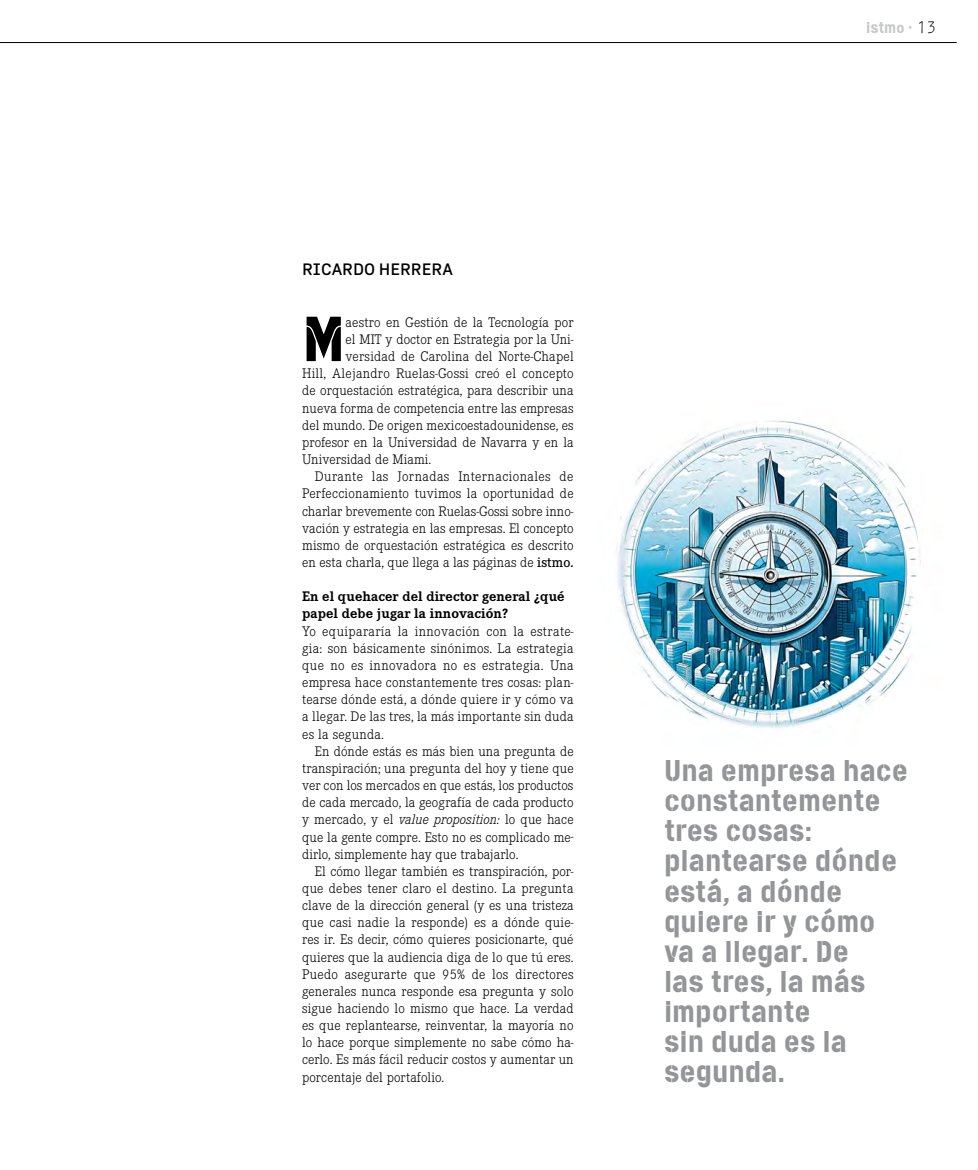
<style>
.page{position:relative;width:978px;height:1170px;background:#fff}
.page>*{position:absolute;margin:0;border:0;box-sizing:border-box;transform-origin:0 0}
.t1{font:63.45px "Cargo";color:#000}
.t2{font:30px/30px "Cargo";color:#939598}
.t3{font:500 16.5px "Zimmer";color:#000}
.t4{font:15.75px "Cargo";color:#c7c8ca}
.t5{font:300 14.4px/17.1px "Corporate E";letter-spacing:.005em;color:#000;text-align:justify}
.t6{font:700 14.4px/17.1px "Corporate E Pro";letter-spacing:.005em;color:#000}
.t7{font:300 14.4px "Corporate E";letter-spacing:.03em;color:#000}
.s1{font-size:15px}
.s2{font-family:"Zimmer";font-weight:500}
.s3{font-family:"Numbers Revenue";font-size:16.5px;color:#000}
.s4{font-weight:500}
.s5{font-style:italic}
</style>
<div class="page">
<hr style="left:0;top:42px;width:957px;height:1px;background:#000">
<img style="left:615px;top:420px;width:306px;height:308px">
<p class="t4" style="left:866px;top:18px;width:72px">istm<span class="s1">o</span> <span class="s2">•</span> <span class="s3">13</span></p>
<p class="t3" style="left:302px;top:259px;width:152px">RICARDO HERRERA</p>
<h1 class="t1" style="left:302px;top:297px;width:45px">M</h1>
<p class="t5" style="left:346px;top:313px;width:229px">aestro en Gestión de la Tecnología por</p>
<p class="t5" style="left:346px;top:330px;width:230px">el MIT y doctor en Estrategia por la Uni-</p>
<p class="t5" style="left:346px;top:347px;width:230px">versidad de Carolina del Norte-Chapel</p>
<p class="t5" style="left:302px;top:364px;width:273px">Hill, Alejandro Ruelas-Gossi creó el concepto</p>
<p class="t5" style="left:302px;top:381px;width:273px">de orquestación estratégica, para describir una</p>
<p class="t5" style="left:302px;top:398px;width:273px">nueva forma de competencia entre las empresas</p>
<p class="t5" style="left:302px;top:416px;width:273px">del mundo. De origen mexicoestadounidense, es</p>
<p class="t5" style="left:302px;top:433px;width:273px">profesor en la Universidad de Navarra y en la</p>
<p class="t5" style="left:302px;top:450px;width:131px">Universidad de Miami.</p>
<p class="t7" style="left:315px;top:467px;width:260px">Durante las Jornadas Internacionales de</p>
<p class="t5" style="left:302px;top:484px;width:273px">Perfeccionamiento tuvimos la oportunidad de</p>
<p class="t5" style="left:302px;top:501px;width:273px">charlar brevemente con Ruelas-Gossi sobre inno-</p>
<p class="t5" style="left:302px;top:518px;width:273px">vación y estrategia en las empresas. El concepto</p>
<p class="t5" style="left:302px;top:536px;width:273px">mismo de orquestación estratégica es descrito</p>
<p class="t5" style="left:302px;top:553px;width:273px">en esta charla, que llega a las páginas de <span class="s4">istmo.</span></p>
<p class="t6" style="left:302px;top:587px;width:264px">En el quehacer del director general ¿qué papel debe jugar la innovación?</p>
<p class="t5" style="left:302px;top:621px;width:273px">Yo equipararía la innovación con la estrate&shy;gia: son básicamente sinónimos. La estrategia que no es innovadora no es estrategia. Una empresa hace constantemente tres cosas: plan&shy;tearse dónde está, a dónde quiere ir y cómo va a llegar. De las tres, la más importante sin duda es la segunda.</p>
<p class="t5" style="left:302px;top:741px;width:273px;text-indent:13px">En dónde estás es más bien una pregunta de transpiración; una pregunta del hoy y tiene que ver con los mercados en que estás, los productos de cada mercado, la geografía de cada producto y mercado, y el <span class="s5">value proposition:</span> lo que hace que la gente compre. Esto no es complicado me&shy;dirlo, simplemente hay que trabajarlo.</p>
<p class="t5" style="left:302px;top:861px;width:273px;text-indent:13px">El cómo llegar también es transpiración, por&shy;que debes tener claro el destino. La pregunta clave de la dirección general (y es una tristeza que casi nadie la responde) es a dónde quie&shy;res ir. Es decir, cómo quieres posicionarte, qué quieres que la audiencia diga de lo que tú eres.<br>Puedo asegurarte que 95% de los directores generales nunca responde esa pregunta y solo sigue haciendo lo mismo que hace. La verdad es que replantearse, reinventar, la mayoría no lo hace porque simplemente no sabe cómo ha&shy;cerlo. Es más fácil reducir costos y aumentar un porcentaje del portafolio.</p>
<h2 class="t2" style="left:664px;top:755px;width:245px">Una empresa hace constantemente tres cosas: plantearse dónde está, a dónde quiere ir y cómo va a llegar. De<br>las tres, la más importante<br>sin duda es la segunda.</h2>
</div>
